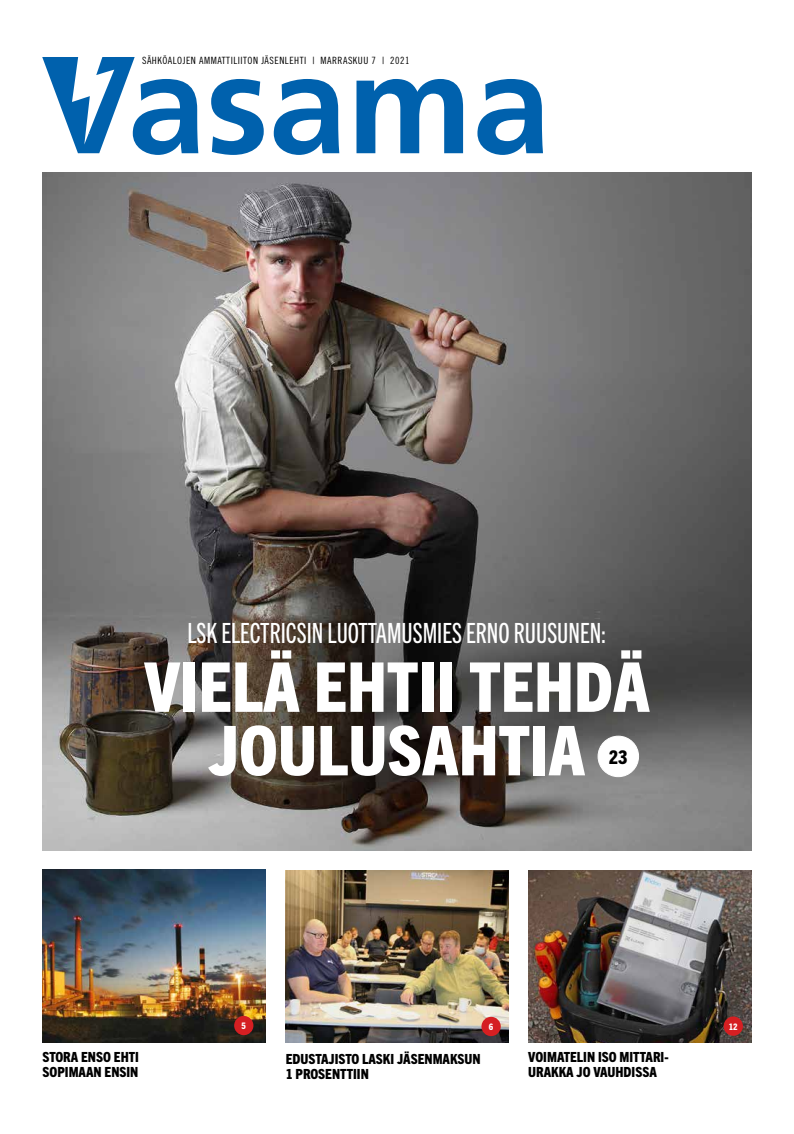
<style>
.page{position:relative;width:794px;height:1134px;background:#fff}
.page>*{position:absolute;margin:0;border:0;box-sizing:border-box;transform-origin:0 0}
.t1{font:800 condensed 68.8px/63.5px "Trade Gothic Next LT Pro";color:#fff;text-align:center}
.t2{font:27.9px "Trade Gothic Next LT Pro Cm";color:#fff}
.t3{font:800 condensed 18.9px "Trade Gothic Next LT Pro";color:#000}
.t4{font:800 condensed 14px/15px "Trade Gothic Next LT Pro";color:#000}
.t5{font:10px "Trade Gothic LT Std Cn 18";letter-spacing:.05em;color:#000}
.t6{font:800 condensed 9px "Trade Gothic Next LT Pro";color:#fff}
</style>
<div class="page">
<img style="left:286px;top:870px;width:223px;height:173px">
<img style="left:42px;top:173px;width:709px;height:677px">
<img style="left:528px;top:870px;width:223px;height:173px">
<img style="left:42px;top:870px;width:224px;height:172px">
<div style="left:481px;top:1017px;width:20px;height:19px;background:#d51f22;border-radius:50%"></div>
<svg style="left:42px;top:57px;width:501px;height:98px"></svg>
<div style="left:60px;top:57px;width:58px;height:44px;background:#0061ad"></div>
<svg style="left:69px;top:57px;width:46px;height:88px"></svg>
<div style="left:723px;top:1016px;width:20px;height:20px;background:#d51f22;border-radius:50%"></div>
<div style="left:234px;top:1016px;width:19px;height:19px;background:#d51f22;border-radius:50%"></div>
<div style="left:598px;top:736px;width:40px;height:41px;background:#fff;border-radius:50%"></div>
<div style="left:597px;top:736px;width:42px;height:41px;border:1px solid #fff;border-radius:50%"></div>
<p class="t5" style="left:142px;top:55px;width:269px">SÄHKÖALOJEN AMMATTILIITON JÄSENLEHTI | MARRASKUU 7 | 2021</p>
<h2 class="t2" style="left:187px;top:614px;width:420px">LSK ELECTRICSIN LUOTTAMUSMIES ERNO RUUSUNEN:</h2>
<h1 class="t1" style="left:144px;top:651px;width:507px">VIELÄ EHTII TEHDÄ<br>JOULUSAHTIA</h1>
<h3 class="t3" style="left:609px;top:744px;width:20px">23</h3>
<p class="t6" style="left:241px;top:1020px;width:6px">5</p>
<p class="t4" style="left:42px;top:1048px;width:98px">STORA ENSO EHTI<br>SOPIMAAN ENSIN</p>
<p class="t4" style="left:286px;top:1051px;width:196px">EDUSTAJISTO LASKI JÄSENMAKSUN<br>1 PROSENTTIIN</p>
<p class="t6" style="left:489px;top:1020px;width:6px">6</p>
<p class="t4" style="left:528px;top:1048px;width:142px">VOIMATELIN ISO MITTARI-<br>URAKKA JO VAUHDISSA</p>
<p class="t6" style="left:729px;top:1020px;width:10px">12</p>
</div>
